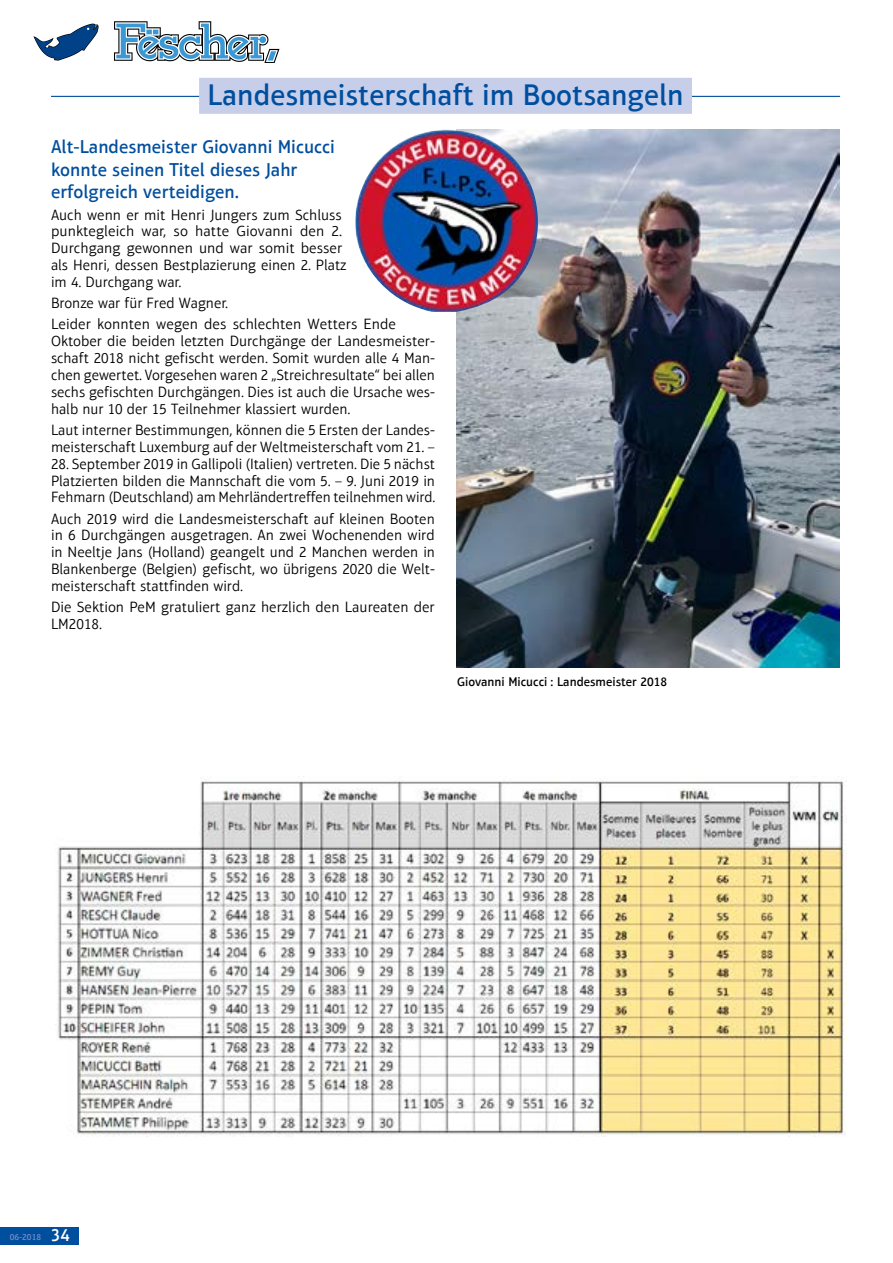
<style>
.page{position:relative;width:893px;height:1263px;background:#fff}
.page>*{position:absolute;margin:0;border:0;box-sizing:border-box;transform-origin:0 0}
.t1{font:500 30px "Aptifer Sans Com";color:#004e9e}
.t2{font:500 18.75px/22.5px "Aptifer Sans Com";color:#004e9e}
.t3{font:300 15px/16.8px "Aptifer Sans Com";color:#000}
.t4{font:500 12.75px "Aptifer Sans Com";color:#000}
.t5{font:500 9px "Aptifer Sans Com";color:#748bc6}
.s1{font-size:18px;color:#fff}
</style>
<div class="page">
<div style="left:0;top:1228px;width:79px;height:17px;background:#004e9e"></div>
<hr style="left:51px;top:96px;width:789px;height:1px;background:#004e9e">
<div style="left:199px;top:78px;width:493px;height:36px;background:#c7ceea"></div>
<img style="left:456px;top:130px;width:383px;height:538px">
<img style="left:57px;top:778px;width:790px;height:358px">
<img style="left:355px;top:130px;width:183px;height:182px">
<svg style="left:33px;top:24px;width:66px;height:37px"></svg>
<svg style="left:114px;top:21px;width:165px;height:42px"></svg>
<h1 class="t1" style="left:208px;top:78px;width:477px">Landesmeisterschaft im Bootsangeln</h1>
<p class="t2" style="left:51px;top:136px;width:285px">Alt-Landesmeister Giovanni Micucci konnte seinen Titel dieses Jahr erfolgreich verteidigen.</p>
<p class="t3" style="left:51px;top:206px;width:297px">Auch wenn er mit Henri Jungers zum Schluss punktegleich war, so hatte Giovanni den 2.<br>Durchgang gewonnen und war somit besser als Henri, dessen Bestplazierung einen 2. Platz im 4. Durchgang war.</p>
<p class="t3" style="left:51px;top:293px;width:346px;line-height:21.1px">Bronze war für Fred Wagner.<br>Leider konnten wegen des schlechten Wetters Ende</p>
<p class="t3" style="left:51px;top:333px;width:386px;text-align:justify">Oktober die beiden letzten Durchgänge der Landesmeister&shy;schaft 2018 nicht gefischt werden. Somit wurden alle 4 Man&shy;chen gewertet. Vorgesehen waren 2 „Streichresultate“ bei allen sechs gefischten Durchgängen. Dies ist auch die Ursache wes&shy;halb nur 10 der 15 Teilnehmer klassiert wurden.</p>
<p class="t3" style="left:51px;top:421px;width:386px">Laut interner Bestimmungen, können die 5 Ersten der Landes&shy;meisterschaft Luxemburg auf der Weltmeisterschaft vom 21. –</p>
<p class="t3" style="left:51px;top:455px;width:386px;text-align:justify">28. September 2019 in Gallipoli (Italien) vertreten. Die 5 nächst Platzierten bilden die Mannschaft die vom 5. – 9. Juni 2019 in Fehmarn (Deutschland) am Mehrländertreffen teilnehmen wird.</p>
<p class="t3" style="left:51px;top:510px;width:385px;text-align:justify">Auch 2019 wird die Landesmeisterschaft auf kleinen Booten in 6 Durchgängen ausgetragen. An zwei Wochenenden wird in Neeltje Jans (Holland) geangelt und 2 Manchen werden in Blankenberge (Belgien) gefischt, wo übrigens 2020 die Welt&shy;meisterschaft stattfinden wird.</p>
<p class="t3" style="left:51px;top:599px;width:385px">Die Sektion PeM gratuliert ganz herzlich den Laureaten der<br>LM2018.</p>
<p class="t5" style="left:10px;top:1231px;width:62px">06-2018 <span class="s1">34</span></p>
<p class="t4" style="left:457px;top:674px;width:211px">Giovanni Micucci : Landesmeister 2018</p>
</div>
